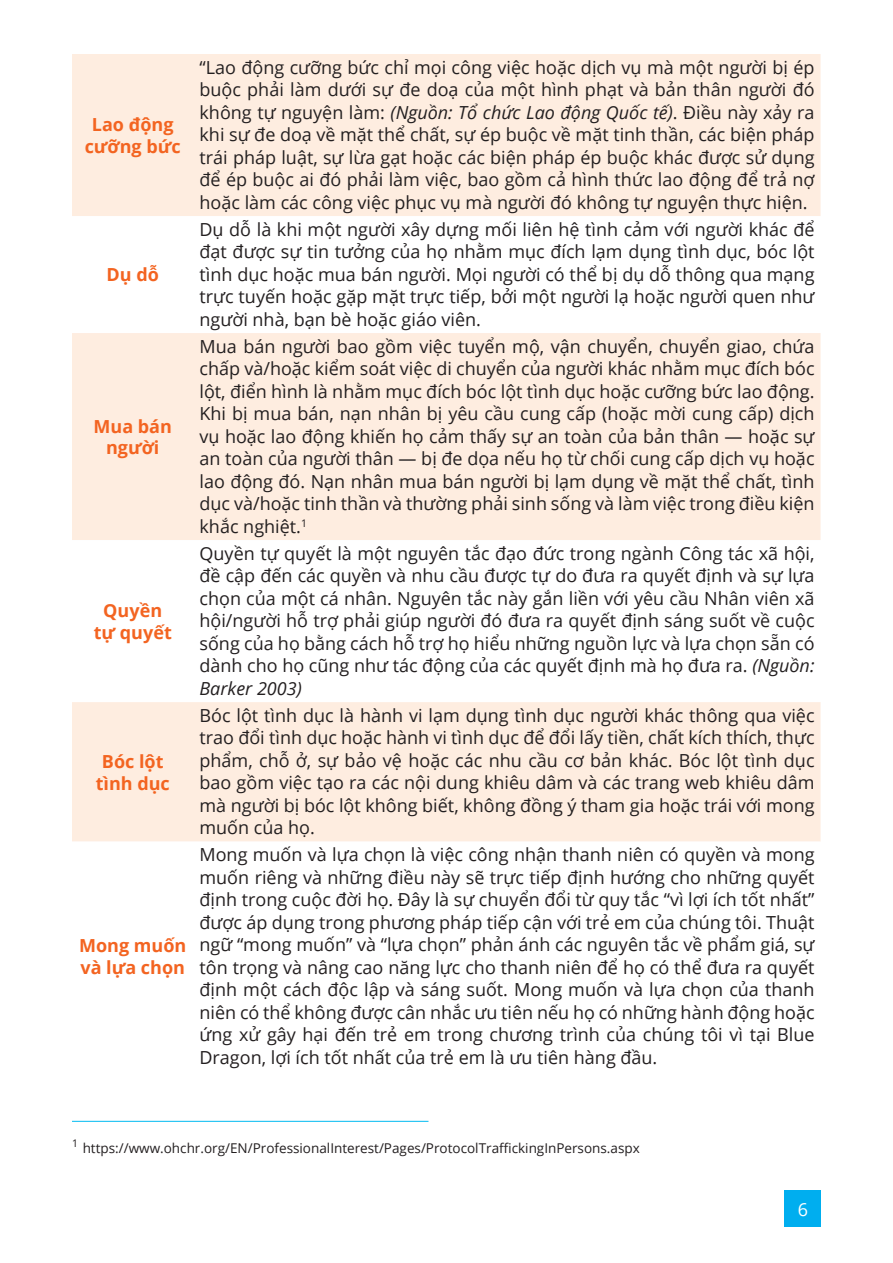
<style>
.page{position:relative;width:893px;height:1263px;background:#fff}
.page>*{position:absolute;margin:0;border:0;box-sizing:border-box;transform-origin:0 0}
.Paragraph{font:18px/22.5px "Open Sans";color:#231f20;text-align:justify}
.t1{font:700 18px "Open Sans";color:#f36421}
.t2{font:18px "Open Sans";color:#fff}
.Paragraph-2{font:13.5px "Open Sans";color:#231f20}
.s1{font-style:italic}
</style>
<div class="page">
<div style="left:785px;top:1191px;width:36px;height:36px;background:#00aeef"></div>
<div style="left:72px;top:54px;width:748px;height:162px;background:#feede0"></div>
<svg style="left:72px;top:333px;width:748px;height:509px;fill:#feede0"></svg>
<hr style="left:72px;top:1121px;width:356px;height:1px;background:#00baf1">
<p class="t1" style="left:92px;top:112px;width:83px">Lao động</p>
<p class="t1" style="left:85px;top:133px;width:98px">cưỡng bức</p>
<p class="t1" style="left:107px;top:262px;width:54px">Dụ dỗ</p>
<p class="t1" style="left:94px;top:413px;width:80px">Mua bán</p>
<p class="t1" style="left:106px;top:435px;width:55px">người</p>
<p class="t1" style="left:103px;top:598px;width:60px">Quyền</p>
<p class="t1" style="left:94px;top:619px;width:80px">tự quyết</p>
<p class="t1" style="left:102px;top:749px;width:63px">Bóc lột</p>
<p class="t1" style="left:96px;top:770px;width:76px">tình dục</p>
<p class="t1" style="left:79px;top:933px;width:109px">Mong muốn</p>
<p class="t1" style="left:80px;top:955px;width:106px">và lựa chọn</p>
<p class="Paragraph" style="left:200px;top:56px;width:617px">“Lao động cưỡng bức chỉ mọi công việc hoặc dịch vụ mà một người bị ép buộc phải làm dưới sự đe doạ của một hình phạt và bản thân người đó không tự nguyện làm: <span class="s1">(Nguồn: Tổ chức Lao động Quốc tế)</span>. Điều này xảy ra khi sự đe doạ về mặt thể chất, sự ép buộc về mặt tinh thần, các biện pháp trái pháp luật, sự lừa gạt hoặc các biện pháp ép buộc khác được sử dụng để ép buộc ai đó phải làm việc, bao gồm cả hình thức lao động để trả nợ hoặc làm các công việc phục vụ mà người đó không tự nguyện thực hiện.</p>
<p class="Paragraph" style="left:200px;top:218px;width:617px">Dụ dỗ là khi một người xây dựng mối liên hệ tình cảm với người khác để đạt được sự tin tưởng của họ nhằm mục đích lạm dụng tình dục, bóc lột tình dục hoặc mua bán người. Mọi người có thể bị dụ dỗ thông qua mạng trực tuyến hoặc gặp mặt trực tiếp, bởi một người lạ hoặc người quen như người nhà, bạn bè hoặc giáo viên.</p>
<p class="Paragraph" style="left:200px;top:335px;width:617px">Mua bán người bao gồm việc tuyển mộ, vận chuyển, chuyển giao, chứa chấp và/hoặc kiểm soát việc di chuyển của người khác nhằm mục đích bóc lột, điển hình là nhằm mục đích bóc lột tình dục hoặc cưỡng bức lao động.<br>Khi bị mua bán, nạn nhân bị yêu cầu cung cấp (hoặc mời cung cấp) dịch vụ hoặc lao động khiến họ cảm thấy sự an toàn của bản thân — hoặc sự an toàn của người thân — bị đe dọa nếu họ từ chối cung cấp dịch vụ hoặc lao động đó. Nạn nhân mua bán người bị lạm dụng về mặt thể chất, tình dục và/hoặc tinh thần và thường phải sinh sống và làm việc trong điều kiện khắc nghiệt.<sup>1</sup></p>
<p class="Paragraph" style="left:200px;top:542px;width:617px">Quyền tự quyết là một nguyên tắc đạo đức trong ngành Công tác xã hội, đề cập đến các quyền và nhu cầu được tự do đưa ra quyết định và sự lựa chọn của một cá nhân. Nguyên tắc này gắn liền với yêu cầu Nhân viên xã hội/người hỗ trợ phải giúp người đó đưa ra quyết định sáng suốt về cuộc sống của họ bằng cách hỗ trợ họ hiểu những nguồn lực và lựa chọn sẵn có dành cho họ cũng như tác động của các quyết định mà họ đưa ra. <span class="s1">(Nguồn:<br>Barker 2003)</span></p>
<p class="Paragraph" style="left:200px;top:704px;width:617px">Bóc lột tình dục là hành vi lạm dụng tình dục người khác thông qua việc trao đổi tình dục hoặc hành vi tình dục để đổi lấy tiền, chất kích thích, thực phẩm, chỗ ở, sự bảo vệ hoặc các nhu cầu cơ bản khác. Bóc lột tình dục bao gồm việc tạo ra các nội dung khiêu dâm và các trang web khiêu dâm mà người bị bóc lột không biết, không đồng ý tham gia hoặc trái với mong muốn của họ.</p>
<p class="Paragraph" style="left:200px;top:843px;width:617px">Mong muốn và lựa chọn là việc công nhận thanh niên có quyền và mong muốn riêng và những điều này sẽ trực tiếp định hướng cho những quyết định trong cuộc đời họ. Đây là sự chuyển đổi từ quy tắc “vì lợi ích tốt nhất” được áp dụng trong phương pháp tiếp cận với trẻ em của chúng tôi. Thuật ngữ “mong muốn” và “lựa chọn” phản ánh các nguyên tắc về phẩm giá, sự tôn trọng và nâng cao năng lực cho thanh niên để họ có thể đưa ra quyết định một cách độc lập và sáng suốt. Mong muốn và lựa chọn của thanh niên có thể không được cân nhắc ưu tiên nếu họ có những hành động hoặc ứng xử gây hại đến trẻ em trong chương trình của chúng tôi vì tại Blue Dragon, lợi ích tốt nhất của trẻ em là ưu tiên hàng đầu.</p>
<p class="Paragraph-2" style="left:72px;top:1139px;width:569px"><sup>1</sup> https://www.ohchr.org/EN/ProfessionalInterest/Pages/ProtocolTraffickingInPersons.aspx</p>
<p class="t2" style="left:798px;top:1197px;width:12px">6</p>
</div>
